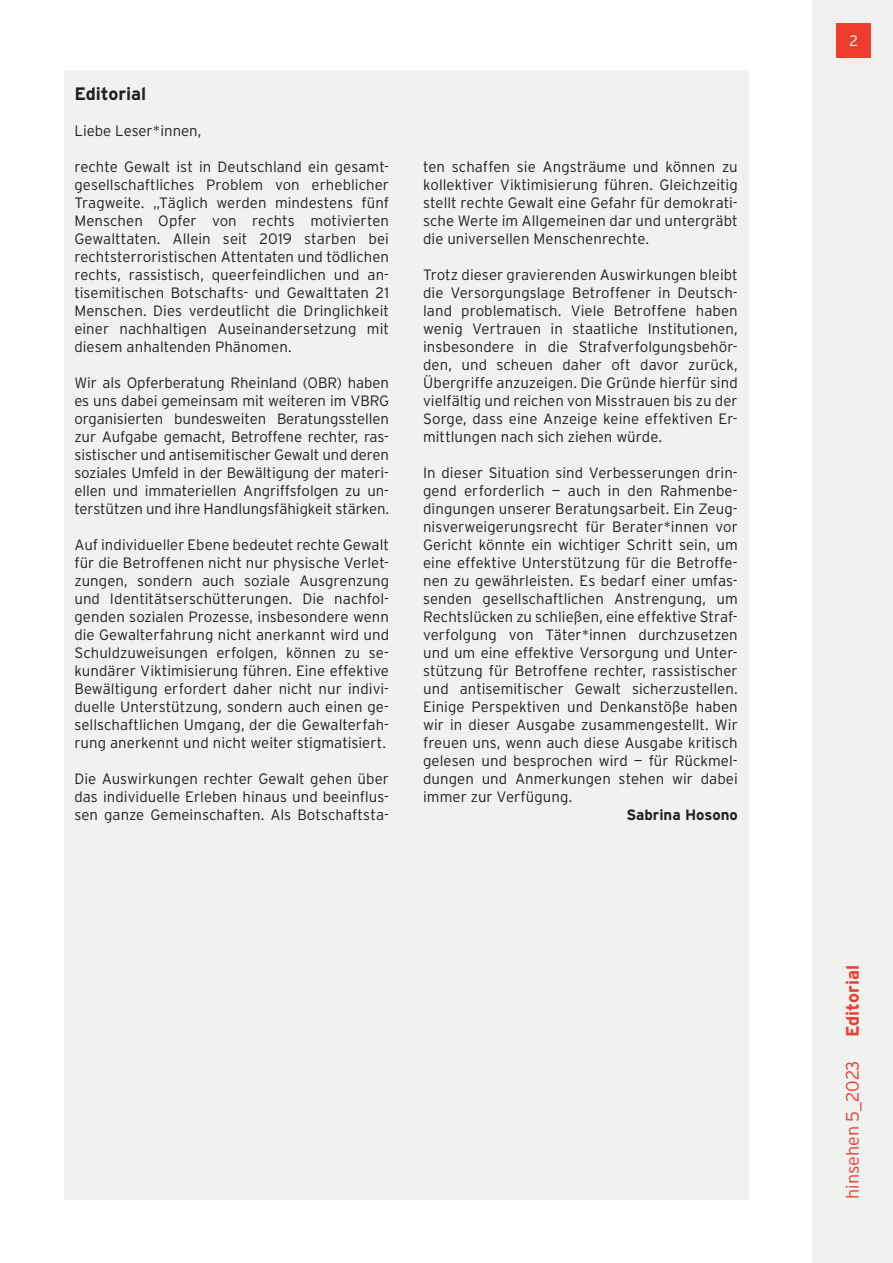
<style>
.page{position:relative;width:893px;height:1263px;background:#fff}
.page>*{position:absolute;margin:0;border:0;box-sizing:border-box;transform-origin:0 0}
.t1{font:300 18px "Interstate";color:#ee3c2f}
.t2{font:700 18px "Interstate";color:#ee3c2f}
.t3{font:700 18px "Interstate";color:#231f20}
.t4{font:300 15px/18px "Interstate";letter-spacing:.005em;color:#231f20;text-align:justify}
.t5{font:700 15px "Interstate";color:#231f20}
.t6{font:300 15px "Interstate";color:#fff}
</style>
<div class="page">
<div style="left:812px;top:0;width:81px;height:1263px;background:#f0f2ef"></div>
<div style="left:837px;top:23px;width:34px;height:34px;background:#ee3c2f"></div>
<div style="left:64px;top:70px;width:684px;height:1129px;background:#f0f2ef"></div>
<p class="t3" style="left:74px;top:84px;width:73px">Editorial</p>
<p class="t4" style="left:74px;top:122px;width:128px">Liebe Leser*innen,</p>
<p class="t4" style="left:74px;top:158px;width:316px">rechte Gewalt ist in Deutschland ein gesamt&shy;gesellschaftliches Problem von erheblicher Tragweite. „Täglich werden mindestens fünf Menschen Opfer von rechts motivierten Gewalttaten. Allein seit 2019 starben bei rechtsterroristischen Attentaten und tödlichen rechts, rassistisch, queerfeindlichen und an&shy;tisemitischen Botschafts- und Gewalttaten 21<br>Menschen. Dies verdeutlicht die Dringlichkeit einer nachhaltigen Auseinandersetzung mit diesem anhaltenden Phänomen.</p>
<p class="t4" style="left:74px;top:374px;width:316px">Wir als Opferberatung Rheinland (OBR) haben es uns dabei gemeinsam mit weiteren im VBRG organisierten bundesweiten Beratungsstellen zur Aufgabe gemacht, Betroffene rechter, ras&shy;sistischer und antisemitischer Gewalt und deren soziales Umfeld in der Bewältigung der materi&shy;ellen und immateriellen Angriffsfolgen zu un&shy;terstützen und ihre Handlungsfähigkeit stärken.</p>
<p class="t4" style="left:74px;top:536px;width:316px">Auf individueller Ebene bedeutet rechte Gewalt für die Betroffenen nicht nur physische Verlet&shy;zungen, sondern auch soziale Ausgrenzung und Identitätserschütterungen. Die nachfol&shy;genden sozialen Prozesse, insbesondere wenn die Gewalterfahrung nicht anerkannt wird und Schuldzuweisungen erfolgen, können zu se&shy;kundärer Viktimisierung führen. Eine effektive Bewältigung erfordert daher nicht nur indivi&shy;duelle Unterstützung, sondern auch einen ge&shy;sellschaftlichen Umgang, der die Gewalterfah&shy;rung anerkennt und nicht weiter stigmatisiert.</p>
<p class="t4" style="left:74px;top:770px;width:316px">Die Auswirkungen rechter Gewalt gehen über das individuelle Erleben hinaus und beeinflus&shy;sen ganze Gemeinschaften. Als Botschaftsta-</p>
<p class="t4" style="left:423px;top:158px;width:316px">ten schaffen sie Angsträume und können zu kollektiver Viktimisierung führen. Gleichzeitig stellt rechte Gewalt eine Gefahr für demokrati&shy;sche Werte im Allgemeinen dar und untergräbt die universellen Menschenrechte.</p>
<p class="t4" style="left:423px;top:266px;width:316px">Trotz dieser gravierenden Auswirkungen bleibt die Versorgungslage Betroffener in Deutsch&shy;land problematisch. Viele Betroffene haben wenig Vertrauen in staatliche Institutionen, insbesondere in die Strafverfolgungsbehör&shy;den, und scheuen daher oft davor zurück, Übergriffe anzuzeigen. Die Gründe hierfür sind vielfältig und reichen von Misstrauen bis zu der Sorge, dass eine Anzeige keine effektiven Er&shy;mittlungen nach sich ziehen würde.</p>
<p class="t4" style="left:423px;top:464px;width:316px">In dieser Situation sind Verbesserungen drin&shy;gend erforderlich — auch in den Rahmenbe&shy;dingungen unserer Beratungsarbeit. Ein Zeug&shy;nisverweigerungsrecht für Berater*innen vor Gericht könnte ein wichtiger Schritt sein, um eine effektive Unterstützung für die Betroffe&shy;nen zu gewährleisten. Es bedarf einer umfas&shy;senden gesellschaftlichen Anstrengung, um Rechtslücken zu schließen, eine effektive Straf&shy;verfolgung von Täter*innen durchzusetzen und um eine effektive Versorgung und Unter&shy;stützung für Betroffene rechter, rassistischer und antisemitischer Gewalt sicherzustellen.<br>Einige Perspektiven und Denkanstöße haben wir in dieser Ausgabe zusammengestellt. Wir freuen uns, wenn auch diese Ausgabe kritisch gelesen und besprochen wird — für Rückmel&shy;dungen und Anmerkungen stehen wir dabei immer zur Verfügung.</p>
<p class="t5" style="left:626px;top:807px;width:113px">Sabrina Hosono</p>
<p class="t6" style="left:849px;top:33px;width:10px">2</p>
<p class="t2" style="left:842px;top:1037px;width:73px;rotate:-90deg">Editorial</p>
<p class="t1" style="left:842px;top:1199px;width:140px;rotate:-90deg">hinsehen 5_2023</p>
</div>
